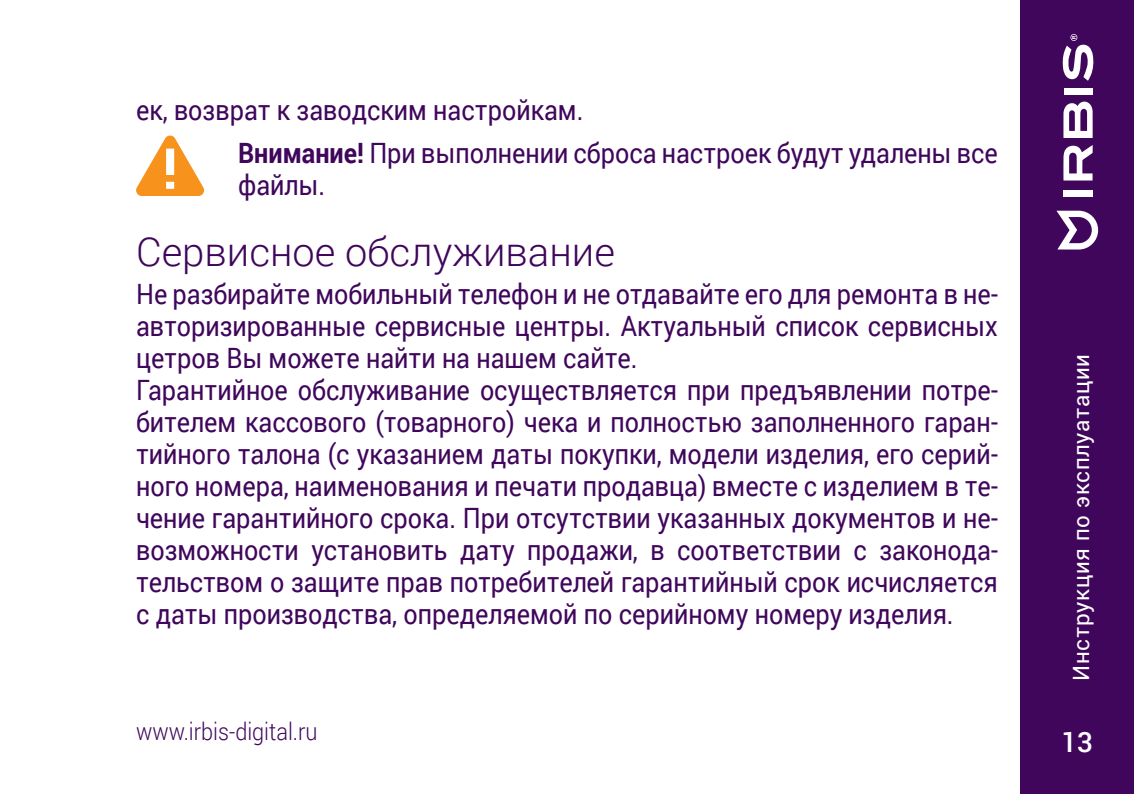
<style>
.page{position:relative;width:1134px;height:794px;background:#fff}
.page>*{position:absolute;margin:0;border:0;box-sizing:border-box;transform-origin:0 0}
.t1{font:700 56.4px "Roboto";color:#fff}
.t2{font:300 40px "Roboto";color:#3f065c}
.t3{font:28px/32px "Roboto";color:#3f065c;scale:.9 1}
.t4{font:500 28px "Roboto";color:#fff}
.t5{font:300 24px "Roboto";color:#3f065c;scale:.9 1}
.t6{font:22.4px "Roboto";letter-spacing:.03em;color:#fff}
.s1{font-weight:700}
</style>
<div class="page">
<div style="left:1020px;top:0;width:114px;height:794px;background:#3f065c"></div>
<svg style="left:1056px;top:211px;width:42px;height:38px"></svg>
<svg style="left:1063px;top:101px;width:30px;height:37px"></svg>
<svg style="left:1063px;top:145px;width:30px;height:35px"></svg>
<div style="left:1063px;top:190px;width:29px;height:7px;background:#fff"></div>
<div style="left:1063px;top:88px;width:29px;height:7px;background:#fff"></div>
<svg style="left:1062px;top:35px;width:32px;height:46px"></svg>
<svg style="left:136px;top:135px;width:68px;height:61px"></svg>
<p class="t3" style="left:238px;top:87px;width:845px;line-height:43.2px;text-indent:-102px">ек, возврат к заводским настройкам.<br><span class="s1">Внимание!</span> При выполнении сброса настроек будут удалены все</p>
<p class="t3" style="left:238px;top:168px;width:98px">файлы.</p>
<h2 class="t2" style="left:136px;top:224px;width:480px">Сервисное обслуживание</h2>
<p class="t3" style="left:136px;top:277px;width:959px">Не разбирайте мобильный телефон и не отдавайте его для ремонта в не&shy;авторизированные сервисные центры. Актуальный список сервисных цетров Вы можете найти на нашем сайте.<br>Гарантийное обслуживание осуществляется при предъявлении потре&shy;бителем кассового (товарного) чека и полностью заполненного гаран&shy;тийного талона (с указанием даты покупки, модели изделия, его серий&shy;ного номера, наименования и печати продавца) вместе с изделием в те&shy;чение гарантийного срока. При отсутствии указанных документов и не&shy;возможности установить дату продажи, в соответствии с законода&shy;тельством о защите прав потребителей гарантийный срок исчисляется с даты производства, определяемой по серийному номеру изделия.</p>
<h1 class="t1" style="left:162px;top:129px;width:17px">!</h1>
<p class="t5" style="left:136px;top:714px;width:203px">www.irbis-digital.ru</p>
<p class="t6" style="left:1065px;top:680px;width:328px;rotate:-90deg">Инструкция по эксплуатации</p>
<p class="t4" style="left:1061px;top:722px;width:33px">13</p>
</div>
